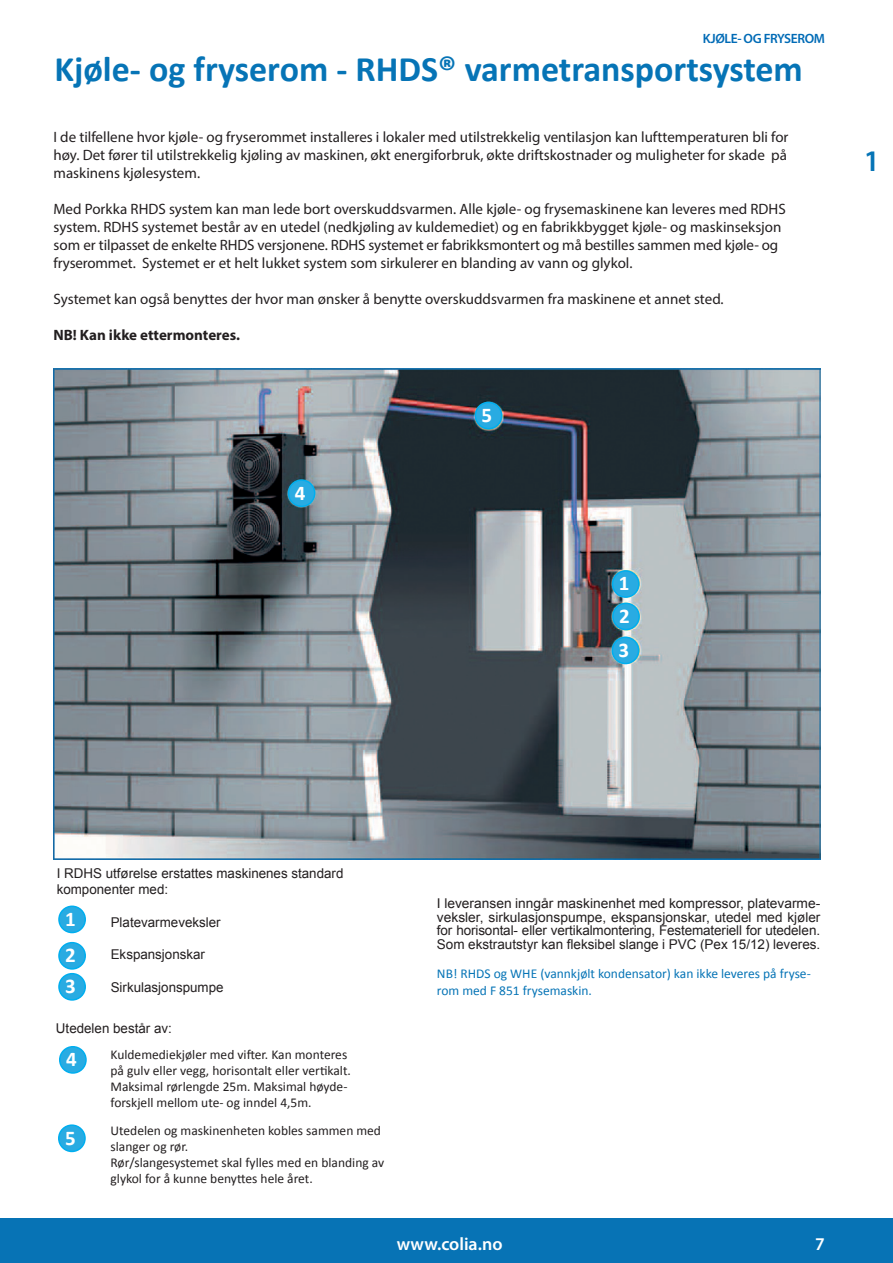
<style>
.page{position:relative;width:893px;height:1263px;background:#fff}
.page>*{position:absolute;margin:0;border:0;box-sizing:border-box;transform-origin:0 0}
.t1{font:700 36px "Calibri";color:#0674b6}
.t2{font:600 30px "Myriad Pro";color:#0674b6}
.t3{font:700 21px "Calibri";color:#fff}
.t4{font:600 18px "Myriad Pro";color:#fff}
.t5{font:15px/18px "Myriad Pro";color:#231f20;text-align:justify}
.t6{font:700 15px "Myriad Pro";color:#231f20}
.t7{font:13.5px/13.5px "Arial";color:#231f20;text-align:justify}
.t8{font:13.5px/16.2px "Calibri";color:#231f20}
.t9{font:13.5px/16.2px "Calibri";color:#0674b6}
.t10{font:600 13.5px "Myriad Pro";letter-spacing:-.03em;color:#006bb6}
</style>
<div class="page">
<div style="left:0;top:1218px;width:893px;height:45px;background:#0773b5"></div>
<img style="left:54px;top:369px;width:766px;height:491px">
<div style="left:612px;top:571px;width:27px;height:26px;background:#29abe2;border-radius:50%"></div>
<div style="left:612px;top:570px;width:27px;height:28px;border:2px solid #00aeef;border-radius:50%"></div>
<div style="left:613px;top:603px;width:26px;height:27px;background:#29abe2;border-radius:50%"></div>
<div style="left:612px;top:603px;width:28px;height:27px;border:2px solid #00aeef;border-radius:50%"></div>
<div style="left:612px;top:637px;width:27px;height:26px;background:#29abe2;border-radius:50%"></div>
<div style="left:612px;top:636px;width:27px;height:28px;border:2px solid #00aeef;border-radius:50%"></div>
<div style="left:288px;top:480px;width:27px;height:26px;background:#29abe2;border-radius:50%"></div>
<div style="left:288px;top:479px;width:27px;height:28px;border:2px solid #00aeef;border-radius:50%"></div>
<div style="left:60px;top:1047px;width:26px;height:26px;background:#29abe2;border-radius:50%"></div>
<div style="left:59px;top:1046px;width:28px;height:28px;border:2px solid #00aeef;border-radius:50%"></div>
<div style="left:475px;top:402px;width:27px;height:27px;background:#29abe2;border-radius:50%"></div>
<div style="left:475px;top:402px;width:27px;height:27px;border:2px solid #00aeef;border-radius:50%"></div>
<div style="left:59px;top:1125px;width:26px;height:26px;background:#29abe2;border-radius:50%"></div>
<div style="left:58px;top:1124px;width:28px;height:28px;border:2px solid #00aeef;border-radius:50%"></div>
<div style="left:59px;top:906px;width:26px;height:26px;background:#29abe2;border-radius:50%"></div>
<div style="left:58px;top:905px;width:28px;height:28px;border:2px solid #00aeef;border-radius:50%"></div>
<div style="left:59px;top:943px;width:26px;height:26px;background:#29abe2;border-radius:50%"></div>
<div style="left:58px;top:942px;width:28px;height:28px;border:2px solid #00aeef;border-radius:50%"></div>
<div style="left:59px;top:974px;width:26px;height:26px;background:#29abe2;border-radius:50%"></div>
<div style="left:58px;top:973px;width:28px;height:28px;border:2px solid #00aeef;border-radius:50%"></div>
<div style="left:878px;top:247px;width:15px;height:1016px;background:#fff"></div>
<p class="t10" style="left:703px;top:30px;width:124px">KJØLE- OG FRYSEROM</p>
<p class="t1" style="left:54px;top:44px;width:750px">Kjøle- og fryserom - RHDS® varmetransportsystem</p>
<p class="t5" style="left:54px;top:128px;width:736px">I de tilfellene hvor kjøle- og fryserommet installeres i lokaler med utilstrekkelig ventilasjon kan lufttemperaturen bli for høy. Det fører til utilstrekkelig kjøling av maskinen, økt energiforbruk, økte driftskostnader og muligheter for skade på maskinens kjølesystem.</p>
<p class="t5" style="left:54px;top:200px;width:734px;text-align:left">Med Porkka RHDS system kan man lede bort overskuddsvarmen. Alle kjøle- og frysemaskinene kan leveres med RDHS system. RDHS systemet består av en utedel (nedkjøling av kuldemediet) og en fabrikkbygget kjøle- og maskinseksjon som er tilpasset de enkelte RHDS versjonene. RDHS systemet er fabrikksmontert og må bestilles sammen med kjøle- og fryserommet. Systemet er et helt lukket system som sirkulerer en blanding av vann og glykol.</p>
<p class="t5" style="left:54px;top:290px;width:672px">Systemet kan også benyttes der hvor man ønsker å benytte overskuddsvarmen fra maskinene et annet sted.</p>
<p class="t6" style="left:54px;top:325px;width:188px">NB! Kan ikke ettermonteres.</p>
<p class="t3" style="left:295px;top:478px;width:12px">4</p>
<p class="t3" style="left:482px;top:400px;width:12px">5</p>
<p class="t3" style="left:619px;top:568px;width:12px">1</p>
<p class="t3" style="left:619px;top:601px;width:12px">2</p>
<p class="t3" style="left:619px;top:635px;width:12px">3</p>
<h2 class="t2" style="left:864px;top:142px;width:18px">1</h2>
<p class="t7" style="left:57px;top:867px;width:288px">I RDHS utførelse erstattes maskinenes standard</p>
<p class="t7" style="left:57px;top:883px;width:113px">komponenter med:</p>
<p class="t7" style="left:111px;top:915px;width:111px">Platevarmeveksler</p>
<p class="t7" style="left:111px;top:948px;width:96px">Ekspansjonskar</p>
<p class="t7" style="left:111px;top:980px;width:114px">Sirkulasjonspumpe</p>
<p class="t7" style="left:56px;top:1022px;width:117px">Utedelen består av:</p>
<p class="t8" style="left:111px;top:1046px;width:242px">Kuldemediekjøler med vifter. Kan monteres på gulv eller vegg, horisontalt eller vertikalt.<br>Maksimal rørlengde 25m. Maksimal høyde&shy;forskjell mellom ute- og inndel 4,5m.</p>
<p class="t3" style="left:65px;top:904px;width:12px">1</p>
<p class="t3" style="left:65px;top:940px;width:12px">2</p>
<p class="t3" style="left:65px;top:971px;width:12px">3</p>
<p class="t3" style="left:66px;top:1044px;width:12px">4</p>
<p class="t3" style="left:65px;top:1123px;width:12px">5</p>
<p class="t8" style="left:111px;top:1121px;width:272px">Utedelen og maskinenheten kobles sammen med slanger og rør.</p>
<p class="t8" style="left:111px;top:1154px;width:275px">Rør/slangesystemet skal fylles med en blanding av glykol for å kunne benyttes hele året.</p>
<p class="t7" style="left:437px;top:897px;width:385px">I leveransen inngår maskinenhet med kompressor, platevarme&shy;veksler, sirkulasjonspumpe, ekspansjonskar, utedel med kjøler for horisontal- eller vertikalmontering, Festemateriell for utedelen.<br>Som ekstrautstyr kan fleksibel slange i PVC (Pex 15/12) leveres.</p>
<p class="t9" style="left:437px;top:965px;width:375px">NB! RHDS og WHE (vannkjølt kondensator) kan ikke leveres på fryse&shy;rom med F 851 frysemaskin.</p>
<p class="t4" style="left:397px;top:1232px;width:107px">www.colia.no</p>
<p class="t4" style="left:815px;top:1232px;width:11px">7</p>
</div>
